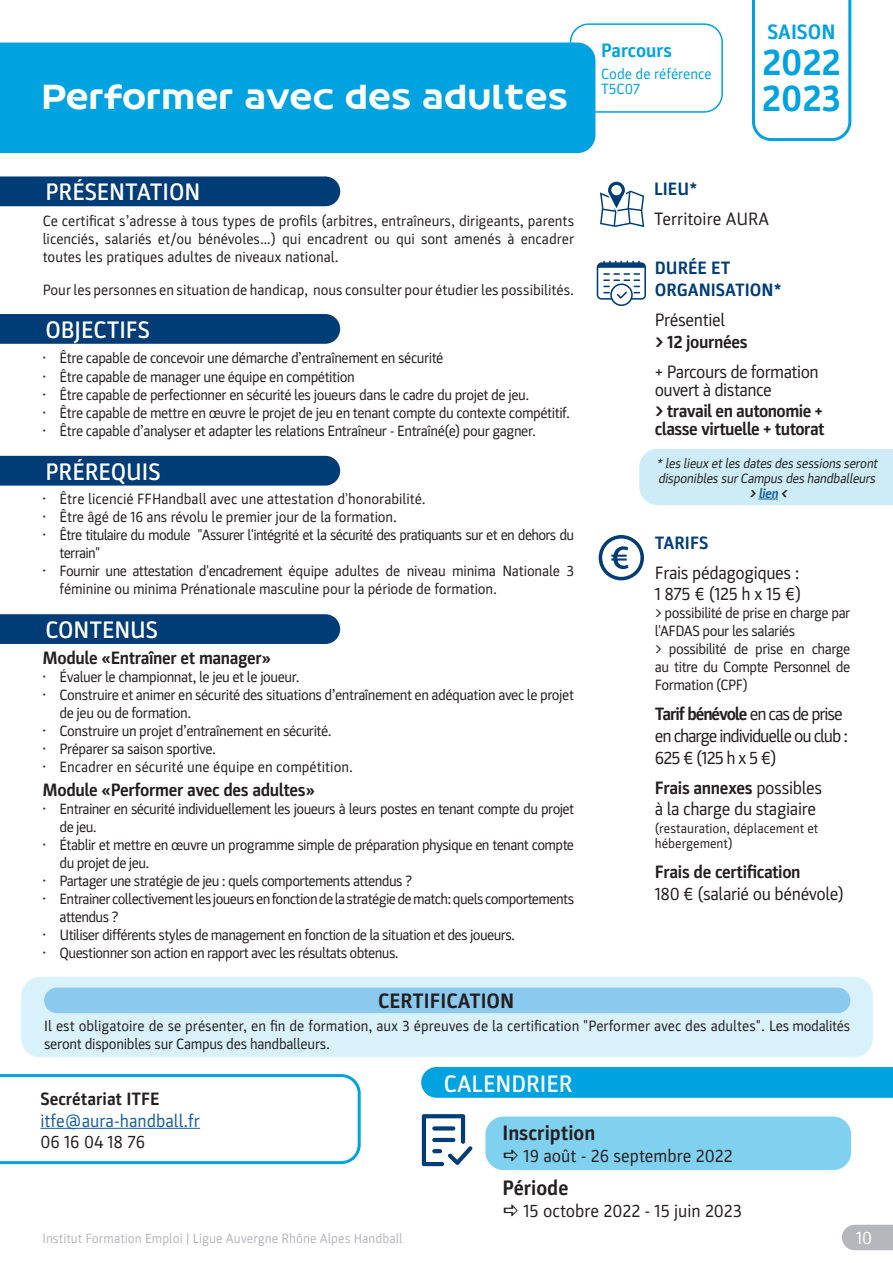
<style>
.page{position:relative;width:893px;height:1263px;background:#fff}
.page>*{position:absolute;margin:0;border:0;box-sizing:border-box;transform-origin:0 0}
.t1{font:700 37.5px "Parka";color:#00a2e0}
.t2{font:33px "FF Hand";color:#fff}
.t3{font:500 24px "Parka";color:#fff}
.t4{font:700 21px "Parka";color:#231f20}
.t5{font:700 21px "Parka";color:#00a2e0}
.t6{font:700 19.5px "Parka";color:#00a2e0}
.t7{font:700 18px/18px "Parka";letter-spacing:-.02em;color:#231f20}
.t8{font:18px/18px "Parka";letter-spacing:-.02em;color:#231f20}
.t9{font:18px/21.6px "Parka";letter-spacing:-.06em;color:#231f20}
.t10{font:18px "Parka";color:#231f20}
.t11{font:700 18px/21.6px "Parka";color:#003d76}
.t12{font:18px "Parka";color:#175d9e}
.t13{font:700 18px "Parka";color:#231f20}
.t14{font:18px "Parka";color:#fff}
.t15{font:15px/18px "Parka";letter-spacing:-.03em;color:#231f20}
.t16{font:15px/18px "Parka";letter-spacing:-.01em;color:#231f20}
.t17{font:15px "Parka";color:#231f20}
.t18{font:15px/18px "Parka";letter-spacing:-.005em;color:#231f20}
.t19{font:15px/18px "Parka";letter-spacing:-.05em;color:#231f20}
.t20{font:15px "Parka";color:#00a2e0}
.t21{font:italic 13.5px/15px "Parka";color:#231f20}
.t22{font:13.5px "Parka";color:#b6b7bb}
.t23{font:13.5px/15px "Parka";color:#231f20}
.t24{font:italic 700 13.5px "Parka";color:#175d9e}
.s1{color:#231f20}
.s2{font-weight:700}
.s3{font-weight:400}
</style>
<div class="page">
<div style="left:570px;top:23px;width:153px;height:90px;border:2px solid #00a2e0;border-radius:18px"></div>
<div style="left:0;top:456px;width:340px;height:30px;background:#003d76"></div>
<div style="left:0;top:176px;width:340px;height:30px;background:#003d76"></div>
<div style="left:0;top:314px;width:340px;height:30px;background:#003d76"></div>
<div style="left:0;top:614px;width:340px;height:30px;background:#003d76"></div>
<svg style="left:752px;top:0;width:99px;height:141px"></svg>
<svg style="left:597px;top:261px;width:49px;height:45px"></svg>
<svg style="left:599px;top:535px;width:45px;height:45px"></svg>
<svg style="left:600px;top:182px;width:44px;height:45px"></svg>
<div style="left:421px;top:1067px;width:472px;height:31px;background:#00a2e0"></div>
<svg style="left:0;top:1074px;width:361px;height:90px"></svg>
<hr style="left:40px;top:1128px;width:160px;height:1px;background:#175d9e">
<svg style="left:422px;top:1114px;width:50px;height:52px"></svg>
<div style="left:485px;top:1116px;width:366px;height:54px;background:#80d0ef;border-radius:18px"></div>
<div style="left:0;top:43px;width:595px;height:110px;background:#00a2e0"></div>
<svg style="left:842px;top:1225px;width:51px;height:25px"></svg>
<div style="left:639px;top:449px;width:254px;height:56px;background:#cdecf8"></div>
<div style="left:22px;top:977px;width:850px;height:80px;background:#d9f1fa;border-radius:18px"></div>
<div style="left:21px;top:977px;width:852px;height:80px;border:1px solid #1ac1f3;border-radius:18px"></div>
<div style="left:44px;top:988px;width:806px;height:25px;background:#8bc9ee;border-radius:13px"></div>
<p class="t2" style="left:43px;top:76px;width:527px">Performer avec des adultes</p>
<p class="t3" style="left:46px;top:179px;width:156px">PRÉSENTATION</p>
<p class="t15" style="left:43px;top:212px;width:533px;text-align:justify">Ce certificat s’adresse à tous types de profils (arbitres, entraîneurs, dirigeants, parents licenciés, salariés et/ou bénévoles…) qui encadrent ou qui sont amenés à encadrer toutes les pratiques adultes de niveaux national.</p>
<p class="t17" style="left:43px;top:282px;width:533px">Pour les personnes en situation de handicap, nous consulter pour étudier les possibilités.</p>
<p class="t3" style="left:46px;top:317px;width:106px">OBJECTIFS</p>
<p class="t15" style="left:43px;top:349px;width:402px">• Être capable de concevoir une démarche d’entraînement en sécurité</p>
<p class="t15" style="left:43px;top:367px;width:314px">• Être capable de manager une équipe en compétition</p>
<p class="t15" style="left:43px;top:385px;width:488px">• Être capable de perfectionner en sécurité les joueurs dans le cadre du projet de jeu.</p>
<p class="t15" style="left:43px;top:403px;width:529px">• Être capable de mettre en œuvre le projet de jeu en tenant compte du contexte compétitif.</p>
<p class="t15" style="left:43px;top:421px;width:495px">• Être capable d’analyser et adapter les relations Entraîneur - Entraîné(e) pour gagner.</p>
<p class="t3" style="left:46px;top:458px;width:117px">PRÉREQUIS</p>
<p class="t17" style="left:43px;top:491px;width:385px">• Être licencié FFHandball avec une attestation d'honorabilité.</p>
<p class="t16" style="left:43px;top:508px;width:356px">• Être âgé de 16 ans révolu le premier jour de la formation.</p>
<p class="t19" style="left:60px;top:526px;width:516px;text-indent:-17px">• Être titulaire du module "Assurer l'intégrité et la sécurité des pratiquants sur et en dehors du terrain"</p>
<p class="t16" style="left:60px;top:562px;width:516px;text-indent:-17px">• Fournir une attestation d'encadrement équipe adultes de niveau minima Nationale 3 féminine ou minima Prénationale masculine pour la période de formation.</p>
<p class="t3" style="left:46px;top:617px;width:114px">CONTENUS</p>
<p class="t7" style="left:42px;top:649px;width:230px">Module «Entraîner et manager»</p>
<p class="t15" style="left:42px;top:668px;width:259px">• Évaluer le championnat, le jeu et le joueur.</p>
<p class="t15" style="left:59px;top:686px;width:516px;text-indent:-17px">• Construire et animer en sécurité des situations d’entraînement en adéquation avec le projet de jeu ou de formation.</p>
<p class="t15" style="left:42px;top:722px;width:291px">• Construire un projet d’entraînement en sécurité.</p>
<p class="t15" style="left:42px;top:740px;width:175px">• Préparer sa saison sportive.</p>
<p class="t17" style="left:42px;top:759px;width:312px">• Encadrer en sécurité une équipe en compétition.</p>
<p class="t7" style="left:43px;top:781px;width:274px">Module «Performer avec des adultes»</p>
<p class="t15" style="left:60px;top:800px;width:516px;text-indent:-17px">• Entrainer en sécurité individuellement les joueurs à leurs postes en tenant compte du projet de jeu.</p>
<p class="t15" style="left:60px;top:836px;width:516px;text-indent:-17px">• Établir et mettre en œuvre un programme simple de préparation physique en tenant compte du projet de jeu.</p>
<p class="t15" style="left:43px;top:872px;width:371px">• Partager une stratégie de jeu : quels comportements attendus ?</p>
<p class="t15" style="left:60px;top:890px;width:516px;text-indent:-17px">• Entrainer collectivement les joueurs en fonction de la stratégie de match: quels comportements attendus ?</p>
<p class="t15" style="left:43px;top:926px;width:474px">• Utiliser différents styles de management en fonction de la situation et des joueurs.</p>
<p class="t15" style="left:43px;top:944px;width:358px">• Questionner son action en rapport avec les résultats obtenus.</p>
<p class="t4" style="left:378px;top:989px;width:138px">CERTIFICATION</p>
<p class="t6" style="left:601px;top:39px;width:72px">Parcours</p>
<p class="t20" style="left:601px;top:66px;width:112px">Code de référence</p>
<p class="t20" style="left:601px;top:81px;width:41px">T5C07</p>
<p class="t5" style="left:767px;top:20px;width:70px">SAISON</p>
<p class="t1" style="left:762px;top:41px;width:80px">2022</p>
<p class="t1" style="left:762px;top:77px;width:80px">2023</p>
<p class="t11" style="left:654px;top:179px;width:45px">LIEU*</p>
<p class="t10" style="left:654px;top:209px;width:116px">Territoire AURA</p>
<p class="t11" style="left:655px;top:257px;width:129px">DURÉE ET<br>ORGANISATION*</p>
<p class="t8" style="left:655px;top:311px;width:72px">Présentiel</p>
<p class="t7" style="left:655px;top:332px;width:94px">&gt; 12 journées</p>
<p class="t8" style="left:655px;top:362px;width:165px">+ Parcours de formation ouvert à distance</p>
<p class="t7" style="left:655px;top:402px;width:171px">&gt; travail en autonomie + classe virtuelle + tutorat</p>
<p class="t21" style="left:656px;top:456px;width:225px">* les lieux etles dates des sessions seront disponibles surCampus des handballeurs</p>
<p class="t24" style="left:749px;top:485px;width:42px"><span class="s1">&gt;</span> lien <span class="s1">&lt;</span></p>
<p class="t11" style="left:655px;top:532px;width:55px">TARIFS</p>
<p class="t8" style="left:655px;top:564px;width:146px">Frais pédagogiques :</p>
<p class="t8" style="left:655px;top:585px;width:148px">1 875 € (125 h x 15 €)</p>
<p class="t15" style="left:655px;top:604px;width:197px">&gt; possibilité de prise en charge par l'AFDAS pour les salariés</p>
<p class="t15" style="left:655px;top:640px;width:197px;text-align:justify">&gt; possibilité de prise en charge au titre du Compte Personnel de Formation (CPF)</p>
<p class="t9" style="left:655px;top:703px;width:195px"><span class="s2">Tarif bénévole</span> en cas de prise en charge individuelle ou club :<br>625 € (125 h x 5 €)</p>
<p class="t7" style="left:655px;top:778px;width:169px">Frais annexes <span class="s3">possibles</span></p>
<p class="t8" style="left:655px;top:800px;width:163px">à la charge du stagiaire</p>
<p class="t23" style="left:655px;top:821px;width:165px">(restauration, déplacement et hébergement)</p>
<p class="t7" style="left:655px;top:863px;width:147px">Frais de certification</p>
<p class="t8" style="left:655px;top:885px;width:191px">180 € (salarié ou bénévole)</p>
<p class="t18" style="left:44px;top:1017px;width:808px">Il est obligatoire de se présenter, en fin de formation, aux 3 épreuves de la certification "Performer avec des adultes". Les modalités seront disponibles sur Campus des handballeurs.</p>
<p class="t13" style="left:40px;top:1089px;width:121px">Secrétariat ITFE</p>
<p class="t12" style="left:40px;top:1110px;width:161px">itfe@aura-handball.fr</p>
<p class="t8" style="left:40px;top:1133px;width:106px">06 16 04 18 76</p>
<p class="t3" style="left:444px;top:1070px;width:130px">CALENDRIER</p>
<p class="t4" style="left:502px;top:1121px;width:94px">Inscription</p>
<p class="t10" style="left:524px;top:1145px;width:210px">19 août - 26 septembre 2022</p>
<p class="t4" style="left:502px;top:1176px;width:68px">Période</p>
<p class="t10" style="left:524px;top:1201px;width:220px">15 octobre 2022 - 15 juin 2023</p>
<p class="t22" style="left:43px;top:1231px;width:362px">Institut Formation Emploi | Ligue Auvergne Rhône Alpes Handball</p>
<p class="t14" style="left:856px;top:1228px;width:18px">10</p>
</div>
